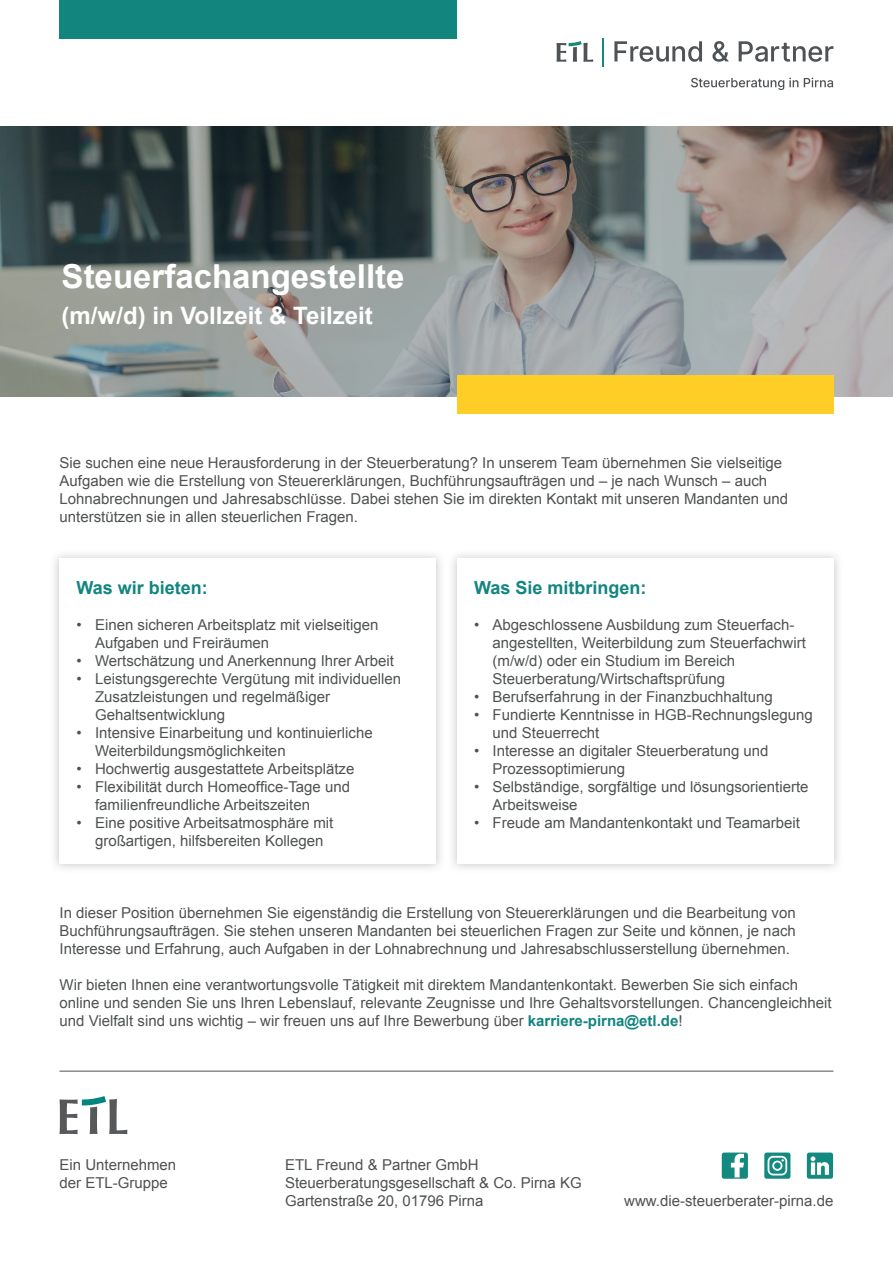
<style>
.page{position:relative;width:893px;height:1263px;background:#fff}
.page>*{position:absolute;margin:0;border:0;box-sizing:border-box;transform-origin:0 0}
.t1{font:700 33px "Arial";color:#fff}
.t2{font:700 24px "Arial";color:#fff}
.t3{font:700 18px "Arial";color:#12857f}
.t4{font:15px/18px "Arial";color:#4f5252}
.s1{font-weight:700;color:#12857f}
</style>
<div class="page">
<svg style="left:556px;top:41px;width:37px;height:21px"></svg>
<svg style="left:602px;top:38px;width:1px;height:28px"></svg>
<svg style="left:614px;top:41px;width:88px;height:21px"></svg>
<svg style="left:712px;top:41px;width:17px;height:21px"></svg>
<svg style="left:739px;top:41px;width:94px;height:21px"></svg>
<svg style="left:691px;top:78px;width:107px;height:12px"></svg>
<svg style="left:804px;top:78px;width:29px;height:9px"></svg>
<div style="left:60px;top:0;width:397px;height:38px;background:#12857f"></div>
<hr style="left:60px;top:1071px;width:773px;height:1px;background:#4f5252">
<svg style="left:60px;top:1096px;width:67px;height:38px"></svg>
<svg style="left:722px;top:1152px;width:26px;height:27px"></svg>
<svg style="left:764px;top:1152px;width:26px;height:27px"></svg>
<svg style="left:807px;top:1152px;width:26px;height:27px"></svg>
<img style="left:0;top:126px;width:893px;height:270px">
<div style="left:457px;top:376px;width:376px;height:38px;background:#fecd26"></div>
<h1 class="t1" style="left:62px;top:255px;width:344px">Steuerfachangestellte</h1>
<h2 class="t2" style="left:62px;top:300px;width:313px">(m/w/d) in Vollzeit &amp; Teilzeit</h2>
<p class="t4" style="left:60px;top:454px;width:730px">Sie suchen eine neue Herausforderung in der Steuerberatung? In unserem Team übernehmen Sie vielseitige Aufgaben wie die Erstellung von Steuererklärungen, Buchführungsaufträgen und – je nach Wunsch – auch Lohnabrechnungen und Jahresabschlüsse. Dabei stehen Sie im direkten Kontakt mit unseren Mandanten und unterstützen sie in allen steuerlichen Fragen.</p>
<p class="t3" style="left:77px;top:576px;width:133px">Was wir bieten:</p>
<p class="t3" style="left:474px;top:576px;width:174px">Was Sie mitbringen:</p>
<p class="t4" style="left:95px;top:616px;width:285px;text-indent:-18px">• Einen sicheren Arbeitsplatz mit vielseitigen<br>Aufgaben und Freiräumen</p>
<p class="t4" style="left:77px;top:652px;width:319px">• Wertschätzung und Anerkennung Ihrer Arbeit</p>
<p class="t4" style="left:95px;top:670px;width:307px;text-indent:-18px">• Leistungsgerechte Vergütung mit individuellen<br>Zusatzleistungen und regelmäßiger<br>Gehaltsentwicklung</p>
<p class="t4" style="left:95px;top:724px;width:279px;text-indent:-18px">• Intensive Einarbeitung und kontinuierliche<br>Weiterbildungsmöglichkeiten</p>
<p class="t4" style="left:77px;top:760px;width:279px">• Hochwertig ausgestattete Arbeitsplätze</p>
<p class="t4" style="left:95px;top:778px;width:257px;text-indent:-18px">• Flexibilität durch Homeoffice-Tage und familienfreundliche Arbeitszeiten</p>
<p class="t4" style="left:77px;top:814px;width:258px;text-align:center">• Eine positive Arbeitsatmosphäre mit großartigen, hilfsbereiten Kollegen</p>
<p class="t4" style="left:493px;top:616px;width:315px;text-indent:-18px">• Abgeschlossene Ausbildung zum Steuerfach&shy;angestellten, Weiterbildung zum Steuerfachwirt (m/w/d) oder ein Studium im Bereich Steuerberatung/Wirtschaftsprüfung</p>
<p class="t4" style="left:474px;top:688px;width:300px">• Berufserfahrung in der Finanzbuchhaltung</p>
<p class="t4" style="left:493px;top:706px;width:322px;text-indent:-18px">• Fundierte Kenntnisse in HGB-Rechnungslegung und Steuerrecht</p>
<p class="t4" style="left:493px;top:742px;width:277px;text-indent:-18px">• Interesse an digitaler Steuerberatung und<br>Prozessoptimierung</p>
<p class="t4" style="left:493px;top:778px;width:317px;text-indent:-18px">• Selbständige, sorgfältige und lösungsorientierte<br>Arbeitsweise</p>
<p class="t4" style="left:474px;top:814px;width:327px">• Freude am Mandantenkontakt und Teamarbeit</p>
<p class="t4" style="left:60px;top:904px;width:738px;text-align:justify">In dieser Position übernehmen Sie eigenständig die Erstellung von Steuererklärungen und die Bearbeitung von Buchführungsaufträgen. Sie stehen unseren Mandanten bei steuerlichen Fragen zur Seite und können, je nach Interesse und Erfahrung, auch Aufgaben in der Lohnabrechnung und Jahresabschlusserstellung übernehmen.</p>
<p class="t4" style="left:60px;top:976px;width:774px">Wir bieten Ihnen eine verantwortungsvolle Tätigkeit mit direktem Mandantenkontakt. Bewerben Sie sich einfach online und senden Sie uns Ihren Lebenslauf, relevante Zeugnisse und Ihre Gehaltsvorstellungen. Chancengleichheit und Vielfalt sind uns wichtig – wir freuen uns auf Ihre Bewerbung über <span class="s1">karriere-pirna@etl.de</span>!</p>
<p class="t4" style="left:60px;top:1156px;width:118px">Ein Unternehmen der ETL-Gruppe</p>
<p class="t4" style="left:285px;top:1156px;width:298px">ETL Freund &amp; Partner GmbH<br>Steuerberatungsgesellschaft &amp; Co. Pirna KG<br>Gartenstraße 20, 01796 Pirna</p>
<p class="t4" style="left:624px;top:1192px;width:211px">www.die-steuerberater-pirna.de</p>
</div>
